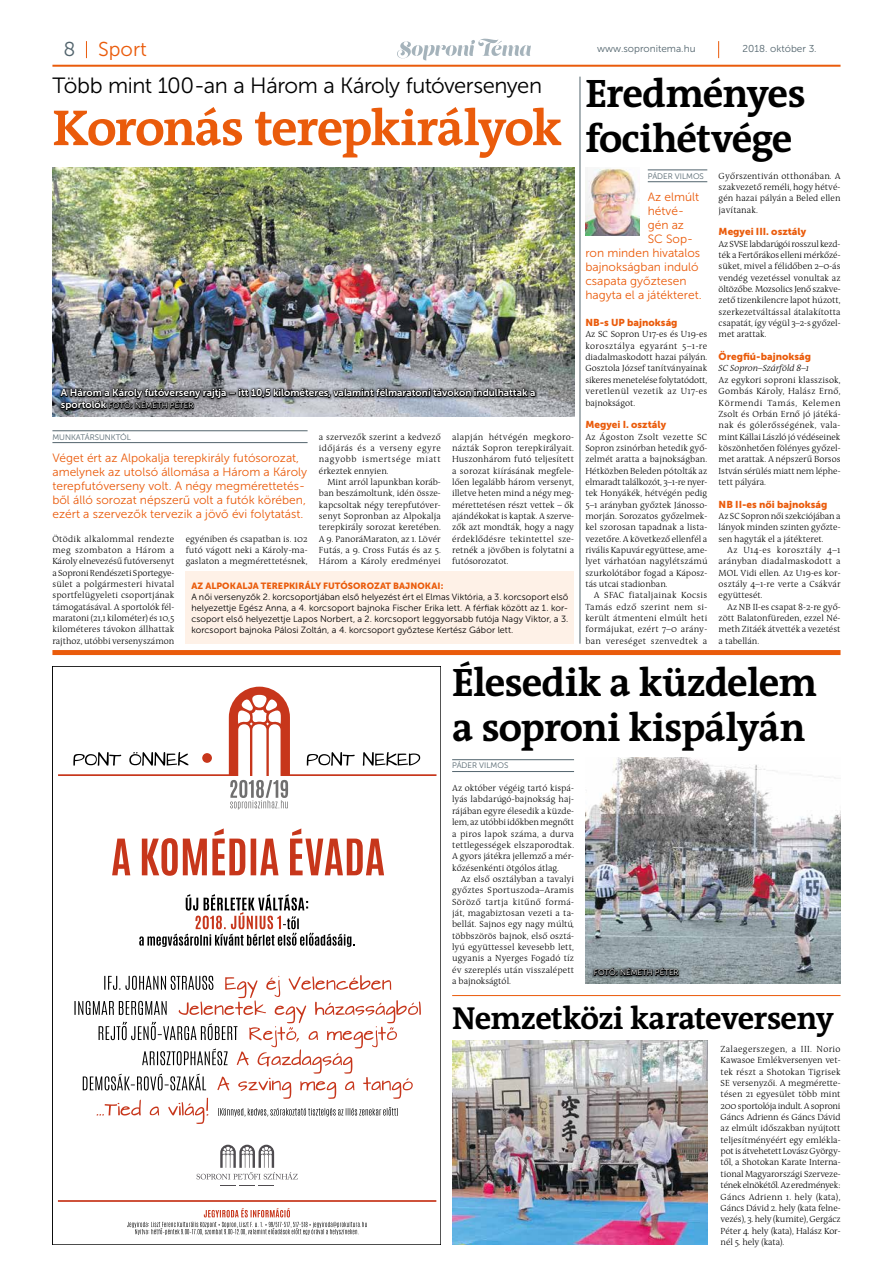
<style>
.page{position:relative;width:893px;height:1276px;background:#fff}
.page>*{position:absolute;margin:0;border:0;box-sizing:border-box;transform-origin:0 0}
.t1{font:700 51px "The Antiqua B";letter-spacing:-.035em;color:#ea5b0b}
.t2{font:700 40px/45px "The Antiqua B";letter-spacing:-.025em;color:#000}
.t3{font:700 32px "The Antiqua B";letter-spacing:-.025em;color:#000}
.t4{font:22px "Museo Sans 300";letter-spacing:-.02em;color:#000}
.t5{font:20px "Museo Sans 300";color:#ea5b0b}
.t6{font:20px "Museo Sans 300";color:#52646d}
.t7{font:12px/14px "Museo Sans 300";color:#ea5b0b}
.t8{font:10px "Museo Sans 700";color:#fff}
.t9{font:10px "Museo Sans 900";color:#ea5b0b}
.t10{font:10px "Museo Sans 300";color:#52646d}
.t11{font:300 9px/11.3px "The Antiqua B";color:#000;text-align:justify}
.t12{font:9px/11px "Museo Sans 300";letter-spacing:.005em;color:#000;text-align:justify}
.t13{font:9px "Museo Sans 900";letter-spacing:.005em;color:#ea5b0b}
.t14{font:italic 300 9px "The Antiqua B";color:#000}
.t15{font:8px "Museo Sans 300";color:#fff}
.t16{font:8px "Museo Sans 300";color:#52646d}
.s1{font-family:"Museo Sans 700";font-size:10px}
</style>
<div class="page">
<svg style="left:86px;top:41px;width:1px;height:17px"></svg>
<svg style="left:718px;top:41px;width:1px;height:17px"></svg>
<svg style="left:397px;top:39px;width:134px;height:22px"></svg>
<hr style="left:52px;top:65px;width:788px;height:2px;background:#ea5b0b">
<hr style="left:52px;top:430px;width:256px;height:1px;background:#52646d">
<hr style="left:52px;top:442px;width:256px;height:1px;background:#52646d">
<img style="left:52px;top:167px;width:522px;height:250px">
<hr style="left:648px;top:170px;width:59px;height:1px;background:#52646d">
<hr style="left:648px;top:181px;width:59px;height:1px;background:#52646d">
<svg style="left:197px;top:1144px;width:101px;height:36px"></svg>
<svg style="left:112px;top:828px;width:272px;height:47px"></svg>
<svg style="left:127px;top:1208px;width:240px;height:27px"></svg>
<svg style="left:229px;top:686px;width:61px;height:123px"></svg>
<hr style="left:58px;top:774px;width:179px;height:2px;background:#c7361b">
<svg style="left:139px;top:894px;width:215px;height:53px"></svg>
<svg style="left:74px;top:975px;width:347px;height:149px"></svg>
<svg style="left:73px;top:752px;width:116px;height:13px"></svg>
<svg style="left:307px;top:752px;width:113px;height:13px"></svg>
<div style="left:202px;top:753px;width:10px;height:10px;background:#c7361b;border-radius:50%"></div>
<hr style="left:281px;top:774px;width:155px;height:2px;background:#c7361b">
<hr style="left:58px;top:1200px;width:378px;height:1px;background:#c7361b">
<hr style="left:452px;top:759px;width:122px;height:1px;background:#52646d">
<hr style="left:452px;top:771px;width:122px;height:1px;background:#52646d">
<img style="left:585px;top:757px;width:255px;height:227px">
<div style="left:52px;top:650px;width:788px;height:5px;background:#ea5b0b"></div>
<hr style="left:452px;top:995px;width:388px;height:1px;background:#ea5b0b">
<hr style="left:580px;top:77px;width:1px;height:566px;background:#52646d">
<div style="left:186px;top:571px;width:388px;height:72px;background:#fef1e7"></div>
<div style="left:58px;top:385px;width:480px;height:29px;background:#000;opacity:.8"></div>
<svg style="left:60px;top:388px;width:476px;height:25px;background:#73757b"></svg>
<img style="left:585px;top:168px;width:54px;height:67px">
<img style="left:452px;top:1040px;width:255px;height:204px">
<div style="left:591px;top:965px;width:91px;height:14px;background:#000;opacity:.8"></div>
<svg style="left:594px;top:967px;width:86px;height:10px"></svg>
<h3 class="t6" style="left:63px;top:38px;width:14px">8</h3>
<p class="t10" style="left:597px;top:43px;width:100px">www.sopronitema.hu</p>
<p class="t10" style="left:743px;top:43px;width:76px">2018. október 3.</p>
<h3 class="t4" style="left:52px;top:74px;width:491px">Több mint 100-an a Három a Károly futóversenyen</h3>
<h1 class="t1" style="left:52px;top:101px;width:511px">Koronás terepkirályok</h1>
<h3 class="t5" style="left:98px;top:38px;width:50px">Sport</h3>
<h2 class="t2" style="left:585px;top:72px;width:222px">Eredményes focihétvége</h2>
<p class="t16" style="left:648px;top:172px;width:58px">PÁDER VILMOS</p>
<h3 class="t7" style="left:648px;top:190px;width:53px">Az elmúlt</h3>
<h3 class="t7" style="left:648px;top:204px;width:38px">hétvé-</h3>
<h3 class="t7" style="left:648px;top:218px;width:38px">gén az</h3>
<h3 class="t7" style="left:648px;top:232px;width:47px">SC Sop-</h3>
<h3 class="t7" style="left:585px;top:246px;width:116px">ron minden hivatalos</h3>
<h3 class="t7" style="left:585px;top:260px;width:115px">bajnokságban induló</h3>
<h3 class="t7" style="left:585px;top:274px;width:103px">csapata győztesen</h3>
<h3 class="t7" style="left:585px;top:288px;width:118px">hagyta el a játékteret.</h3>
<p class="t9" style="left:585px;top:317px;width:94px">NB-s UP bajnokság</p>
<p class="t11" style="left:585px;top:329px;width:123px">Az SC Sopron U17-es és U19-es korosztálya egyaránt 5–1-re diadalmaskodott hazai pályán.<br>Gosztola József tanítványainak sikeres menetelése folytatódott, veretlenül vezetik az U17-es bajnokságot.</p>
<p class="t9" style="left:585px;top:419px;width:82px">Megyei I. osztály</p>
<p class="t11" style="left:585px;top:431px;width:124px">Az Ágoston Zsolt vezette SC Sopron zsinórban hetedik győ&shy;zelmét aratta a bajnokságban.<br>Hétközben Beleden pótolták az elmaradt találkozót, 3–1-re nyer&shy;tek Honyákék, hétvégén pedig 5–1 arányban győztek Jánosso&shy;morján. Sorozatos győzelmek&shy;kel szorosan tapadnak a lista&shy;vezetőre. A következő ellenfél a rivális Kapuvár együttese, ame&shy;lyet várhatóan nagylétszámú szurkolótábor fogad a Káposz&shy;tás utcai stadionban.</p>
<p class="t11" style="left:585px;top:590px;width:123px;text-indent:9px">A SFAC fiataljainak Kocsis Tamás edző szerint nem si&shy;került átmenteni elmúlt heti formájukat, ezért 7–0 arány&shy;ban vereséget szenvedtek a</p>
<p class="t11" style="left:719px;top:170px;width:123px">Győrszentiván otthonában. A szakvezető reméli, hogy hétvé&shy;gén hazai pályán a Beled ellen javítanak.</p>
<p class="t9" style="left:719px;top:226px;width:89px">Megyei III. osztály</p>
<p class="t11" style="left:719px;top:238px;width:123px">Az SVSE labdarúgói rosszul kezd&shy;ték a Fertőrákos elleni mérkőzé&shy;süket, mivel a félidőben 2–0-ás vendég vezetéssel vonultak az öltözőbe. Mozsolics Jenő szakve&shy;zető tizenkilencre lapot húzott, szerkezetváltással átalakította csapatát, így végül 3–2-s győzel&shy;met arattak.</p>
<p class="t9" style="left:719px;top:351px;width:94px">Öregfiú-bajnokság</p>
<p class="t14" style="left:719px;top:364px;width:92px">SC Sopron–Szárföld 8–1</p>
<p class="t11" style="left:719px;top:374px;width:123px">Az egykori soproni klasszisok, Gombás Károly, Halász Ernő, Körmendi Tamás, Kelemen Zsolt és Orbán Ernő jó játéká&shy;nak és gólerősségének, vala&shy;mint Kállai László jó védéseinek köszönhetően fölényes győzel&shy;met arattak. A népszerű Borsos István sérülés miatt nem léphe&shy;tett pályára.</p>
<p class="t9" style="left:719px;top:498px;width:110px">NB II-es női bajnokság</p>
<p class="t11" style="left:719px;top:510px;width:123px">Az SC Sopron női szekciójában a lányok minden szinten győzte&shy;sen hagyták el a játékteret.</p>
<p class="t11" style="left:719px;top:544px;width:123px;text-indent:9px">Az U14-es korosztály 4–1 arányban diadalmaskodott a MOL Vidi ellen. Az U19-es kor&shy;osztály 4–1-re verte a Csákvár együttesét.</p>
<p class="t11" style="left:719px;top:601px;width:123px;text-indent:9px">Az NB II-es csapat 8-2-re győ&shy;zött Balatonfüreden, ezzel Né&shy;meth Zitáék átvették a vezetést a tabellán.</p>
<p class="t8" style="left:61px;top:387px;width:476px">A Három a Károly futóverseny rajtja – itt 10,5 kilométeres, valamint félmaratoni távokon indulhattak a</p>
<p class="t15" style="left:61px;top:401px;width:134px"><span class="s1">sportolók</span> FOTÓ: NÉMETH PÉTER</p>
<p class="t16" style="left:52px;top:432px;width:80px">MUNKATÁRSUNKTÓL</p>
<p class="t7" style="left:52px;top:451px;width:256px">Véget ért az Alpokalja terepkirály futósorozat, amelynek az utolsó állomása a Három a Károly terepfutóverseny volt. A négy megmérettetés&shy;ből álló sorozat népszerű volt a futók körében, ezért a szervezők tervezik a jövő évi folytatást.</p>
<p class="t11" style="left:52px;top:533px;width:123px">Ötödik alkalommal rendezte meg szombaton a Három a Károly elnevezésű futóversenyt a Soproni Rendészeti Sportegye&shy;sület a polgármesteri hivatal sportfelügyeleti csoportjának támogatásával. A sportolók fél&shy;maratoni (21,1 kilométer) és 10,5 kilométeres távokon állhattak rajthoz, utóbbi versenyszámon</p>
<p class="t11" style="left:186px;top:533px;width:123px">egyéniben és csapatban is. 102 futó vágott neki a Károly-ma&shy;gaslaton a megmérettetésnek,</p>
<p class="t11" style="left:319px;top:431px;width:123px">a szervezők szerint a kedvező időjárás és a verseny egyre nagyobb ismertsége miatt érkeztek ennyien.</p>
<p class="t11" style="left:319px;top:476px;width:123px;text-indent:9px">Mint arról lapunkban koráb&shy;ban beszámoltunk, idén össze&shy;kapcsoltak négy terepfutóver&shy;senyt Sopronban az Alpokalja terepkirály sorozat keretében.<br>A 9. PanoráMaraton, az 1. Lövér Futás, a 9. Cross Futás és az 5.<br>Három a Károly eredményei</p>
<p class="t11" style="left:452px;top:431px;width:123px">alapján hétvégén megkoro&shy;názták Sopron terepkirályait.<br>Huszonhárom futó teljesített a sorozat kiírásának megfele&shy;lően legalább három versenyt, illetve heten mind a négy meg&shy;mérettetésen részt vettek – ők ajándékokat is kaptak. A szerve&shy;zők azt mondták, hogy a nagy érdeklődésre tekintettel sze&shy;retnék a jövőben is folytatni a futósorozatot.</p>
<p class="t13" style="left:191px;top:581px;width:254px">AZ ALPOKALJA TEREPKIRÁLY FUTÓSOROZAT BAJNOKAI:</p>
<p class="t12" style="left:191px;top:591px;width:379px">A női versenyzők 2. korcsoportjában első helyezést ért el Elmas Viktória, a 3. korcsoport első helyezettje Egész Anna, a 4. korcsoport bajnoka Fischer Erika lett. A férfiak között az 1. kor&shy;csoport első helyezettje Lapos Norbert, a 2. korcsoport leggyorsabb futója Nagy Viktor, a 3. korcsoport bajnoka Pálosi Zoltán, a 4. korcsoport győztese Kertész Gábor lett.</p>
<h2 class="t2" style="left:452px;top:661px;width:366px">Élesedik a küzdelem a soproni kispályán</h2>
<p class="t16" style="left:452px;top:761px;width:58px">PÁDER VILMOS</p>
<p class="t11" style="left:452px;top:783px;width:123px">Az október végéig tartó kispá&shy;lyás labdarúgó-bajnokság haj&shy;rájában egyre élesedik a küzde&shy;lem, az utóbbi időkben megnőtt a piros lapok száma, a durva tettlegességek elszaporodtak.<br>A gyors játékra jellemző a mér&shy;kőzésenkénti ötgólos átlag.</p>
<p class="t11" style="left:452px;top:873px;width:123px;text-indent:9px">Az első osztályban a tavalyi győztes Sportuszoda–Aramis Söröző tartja kitűnő formá&shy;ját, magabiztosan vezeti a ta&shy;bellát. Sajnos egy nagy múltú, többszörös bajnok, első osztá&shy;lyú együttessel kevesebb lett, ugyanis a Nyerges Fogadó tíz év szereplés után visszalépett a bajnokságtól.</p>
<p class="t15" style="left:594px;top:968px;width:86px">FOTÓ: NÉMETH PÉTER</p>
<h3 class="t3" style="left:452px;top:1001px;width:383px">Nemzetközi karateverseny</h3>
<p class="t11" style="left:721px;top:1043px;width:121px">Zalaegerszegen, a III. Norio Kawasoe Emlékversenyen vet&shy;tek részt a Shotokan Tigrisek SE versenyzői. A megmérette&shy;tésen 21 egyesület több mint 200 sportolója indult. A soproni Gáncs Adrienn és Gáncs Dávid az elmúlt időszakban nyújtott teljesítményéért egy emlékla&shy;pot is átvehetett Lovász György&shy;től, a Shotokan Karate Interna&shy;tional Magyarországi Szerveze&shy;tének elnökétől. Az eredmények:<br>Gáncs Adrienn 1. hely (kata), Gáncs Dávid 2. hely (kata felne&shy;vezés), 3. hely (kumite), Gergácz Péter 4. hely (kata), Halász Kor&shy;nél 5. hely (kata).</p>
</div>
